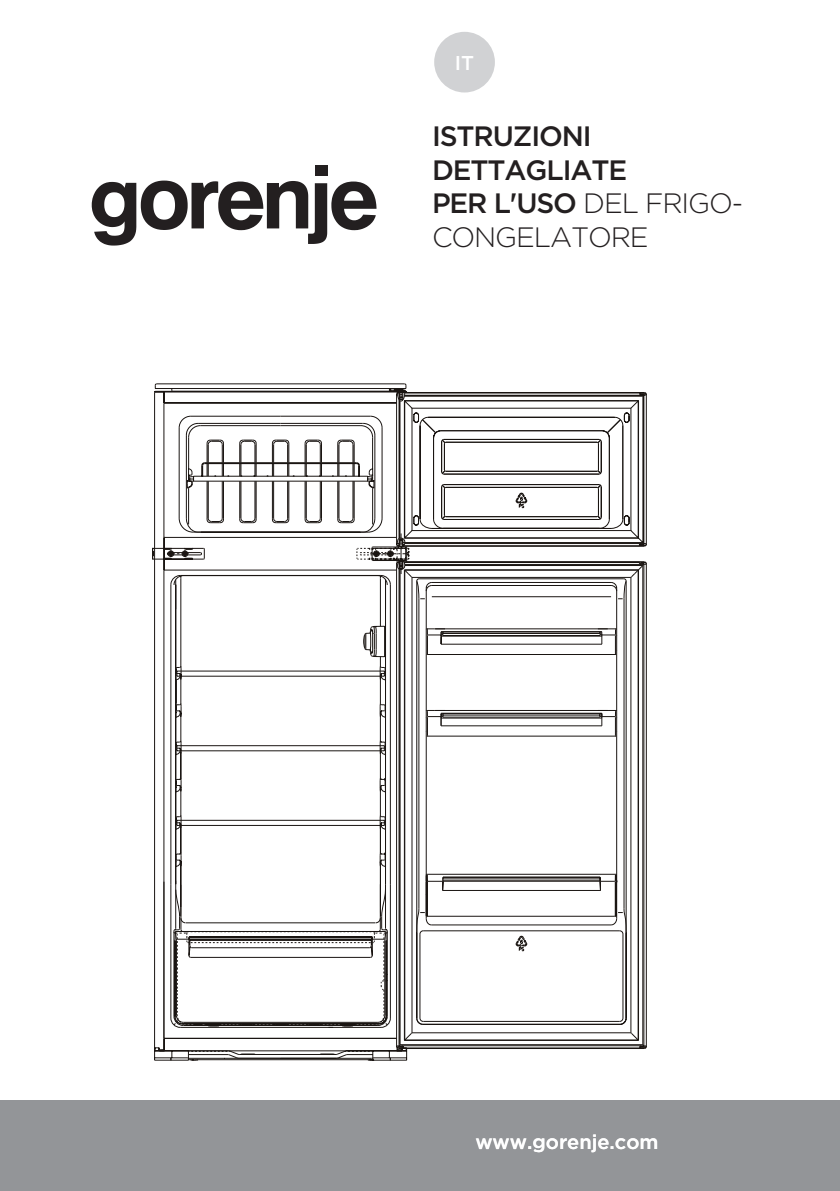
<style>
.page{position:relative;width:840px;height:1191px;background:#fff}
.page>*{position:absolute;margin:0;border:0;box-sizing:border-box;transform-origin:0 0}
.Naslovnica_naslov{font:300 28px/33.6px "Gotham";letter-spacing:-.04em;color:#231f20}
.Naslovnica_naslov-2{font:500 28px/33.6px "Gotham";letter-spacing:-.04em;color:#231f20}
.oznaka_drzave{font:500 20px "Gotham";color:#fff}
.s1{font-weight:500}
</style>
<div class="page">
<div style="left:0;top:1100px;width:839px;height:91px;background:#939598"></div>
<div style="left:434px;top:32px;width:60px;height:60px;background:#d1d2d4;border-radius:50%"></div>
<div style="left:314px;top:165px;width:13px;height:11px;background:#231f20"></div>
<svg style="left:92px;top:181px;width:284px;height:64px"></svg>
<svg style="left:390px;top:951px;width:256px;height:98px"></svg>
<svg style="left:164px;top:830px;width:462px;height:195px"></svg>
<svg style="left:174px;top:417px;width:251px;height:523px"></svg>
<svg style="left:152px;top:389px;width:259px;height:441px"></svg>
<svg style="left:425px;top:392px;width:222px;height:559px"></svg>
<svg style="left:163px;top:880px;width:227px;height:180px"></svg>
<p class="oznaka_drzave" style="left:454px;top:50px;width:21px">IT</p>
<p class="Naslovnica_naslov-2" style="left:432px;top:119px;width:197px">ISTRUZIONI<br>DETTAGLIATE</p>
<p class="Naslovnica_naslov" style="left:432px;top:186px;width:312px"><span class="s1">PER L'USO</span> DEL FRIGO-<br>CONGELATORE</p>
<p class="oznaka_drzave" style="left:475px;top:1128px;width:185px">www.gorenje.com</p>
</div>
